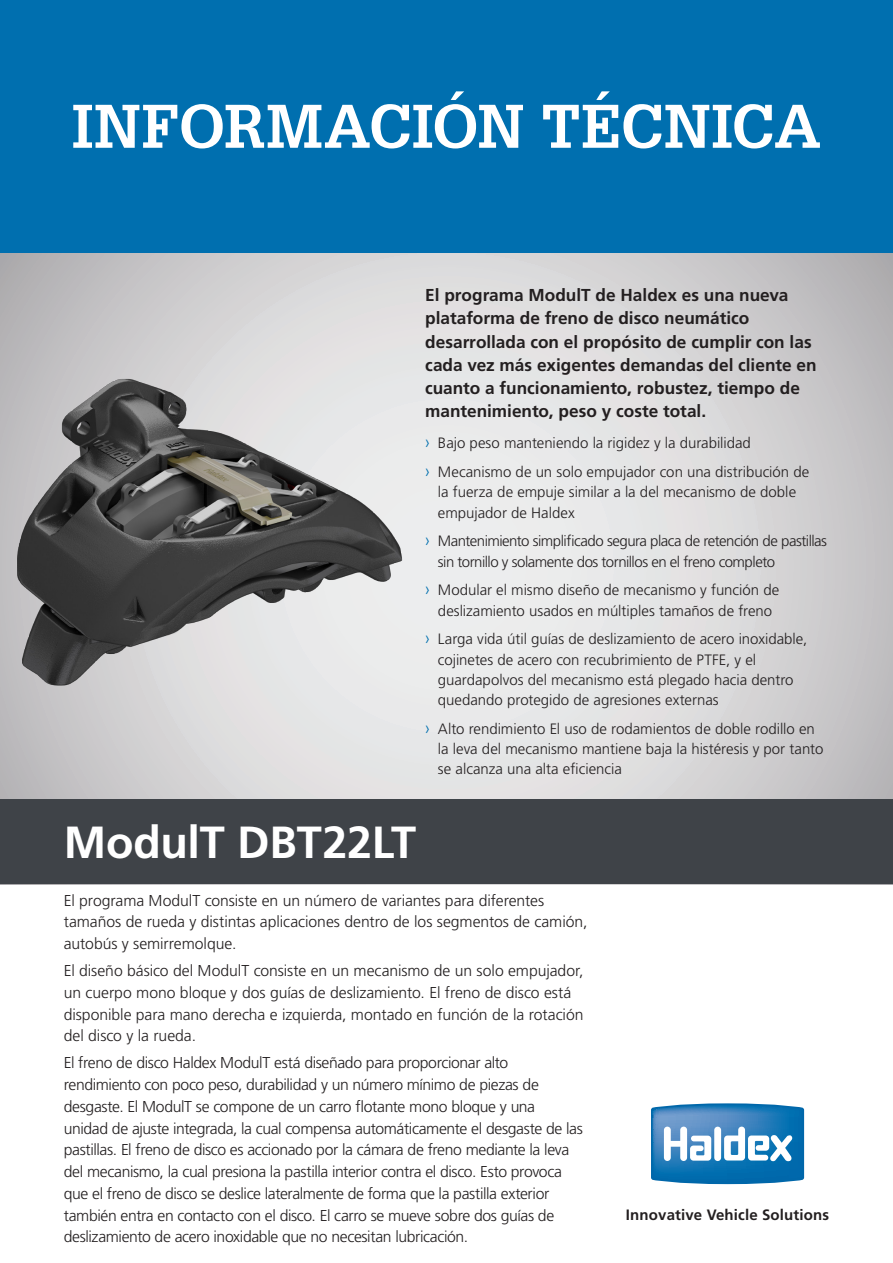
<style>
.page{position:relative;width:893px;height:1263px;background:#fff}
.page>*{position:absolute;margin:0;border:0;box-sizing:border-box;transform-origin:0 0}
.Title_Cover{font:700 60px "Glypha LT Pro";letter-spacing:-.005em;color:#fff}
.Title_Content{font:700 45px "Frutiger";letter-spacing:-.005em;color:#fff}
.Intro{font:700 17.25px/23.2px "Frutiger LT Std";color:#231f20}
.Content_Copy_Small{font:300 15.75px/21.8px "Frutiger";letter-spacing:-.02em;color:#231f20}
.t1{font:300 15px/20.2px "Frutiger";letter-spacing:-.005em;color:#231f20}
.t2{font:300 15px/20.2px "Frutiger";letter-spacing:-.035em;color:#231f20}
.Logo_Tagline{font:700 15px "Frutiger";letter-spacing:.01em;color:#231f20}
.s1{font-stretch:condensed;font-size:18px;color:#006faf}
</style>
<div class="page">
<svg style="left:0;top:253px;width:893px;height:547px;background:#d7d6d7"></svg>
<div style="left:0;top:0;width:893px;height:253px;background:#006faf"></div>
<div style="left:0;top:800px;width:893px;height:84px;background:#3f4348"></div>
<svg style="left:651px;top:1103px;width:153px;height:81px"></svg>
<img style="left:5px;top:342px;width:420px;height:359px">
<p class="Title_Cover" style="left:72px;top:89px;width:750px">INFORMACIÓN TÉCNICA</p>
<p class="Intro" style="left:425px;top:284px;width:393px">El programa ModulT de Haldex es una nueva plataforma de freno de disco neumático desarrollada con el propósito de cumplir con las cada vez más exigentes demandas del cliente en cuanto a funcionamiento, robustez, tiempo de mantenimiento, peso y coste total.</p>
<p class="t1" style="left:425px;top:433px;width:327px"><span class="s1">›</span> Bajo peso manteniendo la rigidez y la durabilidad</p>
<p class="t1" style="left:438px;top:462px;width:373px;text-indent:-13px"><span class="s1">›</span> Mecanismo de un solo empujador con una distribución de la fuerza de empuje similar a la del mecanismo de doble empujador de Haldex</p>
<p class="t2" style="left:438px;top:531px;width:391px;text-indent:-13px"><span class="s1">›</span> Mantenimiento simplificado segura placa de retención de pastillas sin tornillo y solamente dos tornillos en el freno completo</p>
<p class="t1" style="left:425px;top:580px;width:356px;text-align:center"><span class="s1">›</span> Modular el mismo diseño de mecanismo y función de deslizamiento usados en múltiples tamaños de freno</p>
<p class="t1" style="left:438px;top:629px;width:371px;text-indent:-13px"><span class="s1">›</span> Larga vida útil guías de deslizamiento de acero inoxidable, cojinetes de acero con recubrimiento de PTFE, y el guardapolvos del mecanismo está plegado hacia dentro quedando protegido de agresiones externas</p>
<p class="t1" style="left:438px;top:718px;width:387px;text-indent:-13px"><span class="s1">›</span> Alto rendimiento El uso de rodamientos de doble rodillo en la leva del mecanismo mantiene baja la histéresis y por tanto se alcanza una alta eficiencia</p>
<p class="Title_Content" style="left:64px;top:816px;width:354px">ModulT DBT22LT</p>
<p class="Content_Copy_Small" style="left:64px;top:889px;width:525px">El programa ModulT consiste en un número de variantes para diferentes tamaños de rueda y distintas aplicaciones dentro de los segmentos de camión, autobús y semirremolque.</p>
<p class="Content_Copy_Small" style="left:64px;top:960px;width:521px">El diseño básico del ModulT consiste en un mecanismo de un solo empujador, un cuerpo mono bloque y dos guías de deslizamiento. El freno de disco está disponible para mano derecha e izquierda, montado en función de la rotación del disco y la rueda.</p>
<p class="Content_Copy_Small" style="left:64px;top:1052px;width:521px">El freno de disco Haldex ModulT está diseñado para proporcionar alto rendimiento con poco peso, durabilidad y un número mínimo de piezas de desgaste. El ModulT se compone de un carro flotante mono bloque y una unidad de ajuste integrada, la cual compensa automáticamente el desgaste de las pastillas. El freno de disco es accionado por la cámara de freno mediante la leva del mecanismo, la cual presiona la pastilla interior contra el disco. Esto provoca que el freno de disco se deslice lateralmente de forma que la pastilla exterior también entra en contacto con el disco. El carro se mueve sobre dos guías de deslizamiento de acero inoxidable que no necesitan lubricación.</p>
<p class="Logo_Tagline" style="left:626px;top:1206px;width:205px">Innovative Vehicle Solutions</p>
</div>
